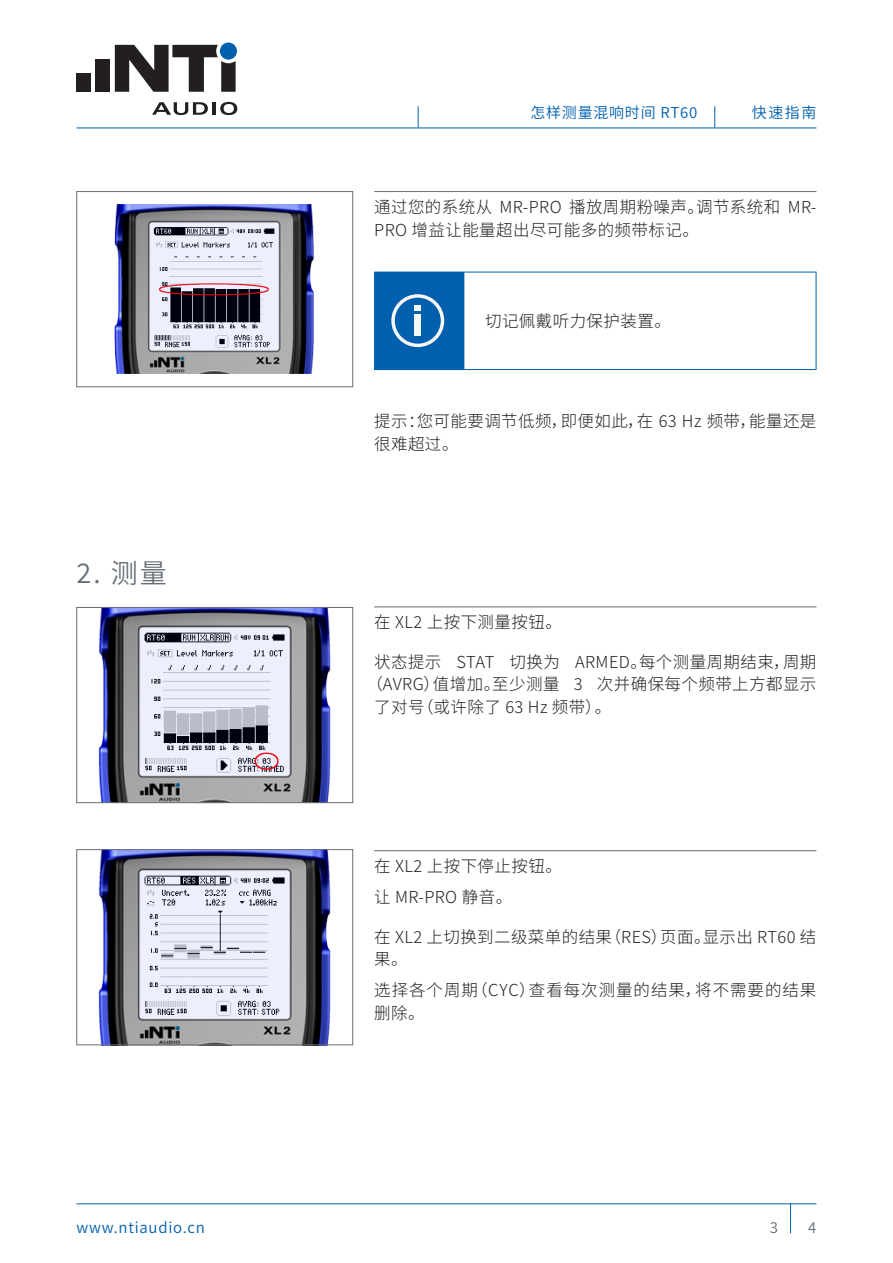
<style>
.page{position:relative;width:893px;height:1263px;background:#fff}
.page>*{position:absolute;margin:0;border:0;box-sizing:border-box;transform-origin:0 0}
.Headline_2_CAPS{font:27px "Source Han Sans SC";color:#676f77}
.Text{font:300 16.5px/22.5px "Source Han Sans SC";letter-spacing:.025em;color:#231f20}
.Headline_5_2_Linie{font:300 16.5px/22.5px "Source Han Sans SC";letter-spacing:.025em;color:#231f20}
.Text-2{font:300 16.5px/22.5px "Source Han Sans SC";letter-spacing:.06em;color:#231f20}
.Text_Info_Kasten{font:300 16.5px "Source Han Sans SC";letter-spacing:.025em;color:#231f20}
.t1{font:15px "Source Han Sans SC";letter-spacing:.05em;color:#0160ae}
.t2{font:15px "Source Han Sans SC";color:#676f77}
</style>
<div class="page">
<hr style="left:77px;top:1203px;width:739px;height:1px;background:#0160ae">
<hr style="left:77px;top:128px;width:739px;height:1px;background:#0160ae">
<div style="left:96px;top:59px;width:14px;height:33px;background:#231f20"></div>
<div style="left:77px;top:73px;width:14px;height:19px;background:#231f20"></div>
<svg style="left:152px;top:102px;width:56px;height:13px"></svg>
<hr style="left:212px;top:102px;width:4px;height:13px;background:#231f20">
<svg style="left:220px;top:102px;width:17px;height:13px"></svg>
<svg style="left:115px;top:45px;width:121px;height:47px"></svg>
<div style="left:220px;top:43px;width:17px;height:17px;background:#0160ae;border-radius:50%"></div>
<img style="left:114px;top:205px;width:200px;height:168px">
<div style="left:77px;top:191px;width:276px;height:196px;border:1px solid #676f77"></div>
<img style="left:98px;top:609px;width:233px;height:192px">
<div style="left:77px;top:607px;width:276px;height:196px;border:1px solid #676f77"></div>
<img style="left:98px;top:851px;width:233px;height:192px">
<div style="left:77px;top:849px;width:276px;height:196px;border:1px solid #676f77"></div>
<hr style="left:790px;top:1203px;width:1px;height:30px;background:#0160ae">
<svg style="left:714px;top:106px;width:1px;height:22px"></svg>
<svg style="left:418px;top:106px;width:1px;height:22px"></svg>
<hr style="left:374px;top:191px;width:442px;height:1px;background:#676f77">
<hr style="left:374px;top:607px;width:442px;height:1px;background:#676f77">
<hr style="left:374px;top:850px;width:442px;height:1px;background:#676f77">
<div style="left:375px;top:272px;width:89px;height:98px;background:#0160ae"></div>
<hr style="left:374px;top:272px;width:1px;height:97px;background:#0160ae">
<hr style="left:374px;top:369px;width:90px;height:1px;background:#0160ae">
<hr style="left:464px;top:272px;width:352px;height:1px;background:#0160ae">
<hr style="left:816px;top:272px;width:1px;height:97px;background:#0160ae">
<hr style="left:464px;top:369px;width:352px;height:1px;background:#0160ae">
<div style="left:391px;top:294px;width:53px;height:53px;border:3px solid #f7f7f8;border-radius:50%"></div>
<div style="left:415px;top:315px;width:6px;height:21px;background:#f7f7f8"></div>
<svg style="left:415px;top:305px;width:6px;height:5px"></svg>
<p class="t1" style="left:530px;top:104px;width:168px">怎样测量混响时间 RT60</p>
<p class="t1" style="left:752px;top:104px;width:66px">快速指南</p>
<p class="Headline_5_2_Linie" style="left:374px;top:196px;width:444px">通过您的系统从 MR-PRO 播放周期粉噪声。调节系统和 MR-<br>PRO 增益让能量超出尽可能多的频带标记。</p>
<p class="Text_Info_Kasten" style="left:485px;top:312px;width:187px">切记佩戴听力保护装置。</p>
<p class="Headline_2_CAPS" style="left:77px;top:558px;width:92px">2. 测量</p>
<p class="Text" style="left:374px;top:410px;width:444px">提示：您可能要调节低频，即便如此，在 63 Hz 频带，能量还是很难超过。</p>
<p class="Headline_5_2_Linie" style="left:374px;top:611px;width:189px">在 XL2 上按下测量按钮。</p>
<p class="Text" style="left:374px;top:651px;width:444px">状态提示 STAT 切换为 ARMED。每个测量周期结束，周期</p>
<p class="Text" style="left:367px;top:673px;width:451px">（AVRG）值增加。至少测量 3 次并确保每个频带上方都显示</p>
<p class="Text" style="left:374px;top:696px;width:238px">了对号（或许除了 63 Hz 频带）。</p>
<p class="Headline_5_2_Linie" style="left:374px;top:855px;width:189px">在 XL2 上按下停止按钮。</p>
<p class="Text" style="left:374px;top:886px;width:140px">让 MR-PRO 静音。</p>
<p class="Text" style="left:374px;top:926px;width:444px">在 XL2 上切换到二级菜单的结果（RES）页面。显示出 RT60 结果。</p>
<p class="Text-2" style="left:374px;top:979px;width:444px">选择各个周期（CYC）查看每次测量的结果，将不需要的结果删除。</p>
<p class="t1" style="left:77px;top:1219px;width:130px">www.ntiaudio.cn</p>
<p class="t2" style="left:770px;top:1219px;width:10px">3</p>
<p class="t2" style="left:808px;top:1219px;width:10px">4</p>
</div>
